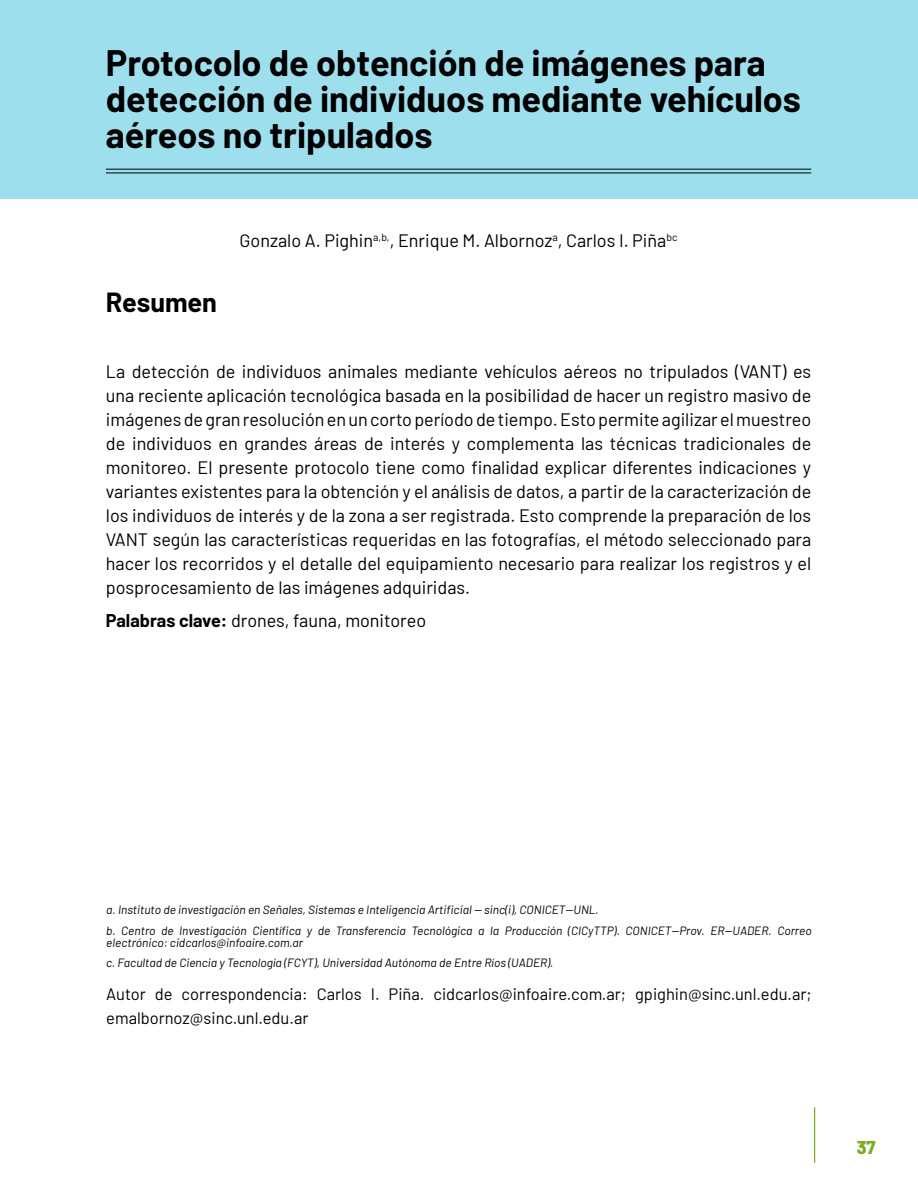
<style>
.page{position:relative;width:918px;height:1188px;background:#fff}
.page>*{position:absolute;margin:0;border:0;box-sizing:border-box;transform-origin:0 0}
.t1{font:700 36px/36px "Barlow";color:#000}
.t2{font:700 27px "Barlow";color:#000}
.t3{font:18px/24px "Barlow";color:#000;text-align:justify}
.t4{font:700 18px "Barlow";color:#7aad21}
.t5{font:16.5px/24px "Barlow";color:#000}
.t6{font:italic 12px/20.5px "Barlow";color:#000}
.s1{font-weight:700}
</style>
<div class="page">
<hr style="left:814px;top:1108px;width:1px;height:55px;background:#7aad21">
<div style="left:0;top:0;width:918px;height:199px;background:#9edfed"></div>
<hr style="left:106px;top:169px;width:705px;height:1px;background:#000">
<hr style="left:106px;top:173px;width:705px;height:1px;background:#000">
<h1 class="t1" style="left:106px;top:42px;width:697px">Protocolo de obtención de imágenes para detección de individuos mediante vehículos aéreos no tripulados</h1>
<h2 class="t2" style="left:106px;top:282px;width:113px">Resumen</h2>
<p class="t3" style="left:240px;top:227px;width:439px">Gonzalo A. Pighin<sup>a,b,</sup>, Enrique M. Albornoz<sup>a</sup>, Carlos I. Piña<sup>bc</sup></p>
<p class="t3" style="left:106px;top:358px;width:707px">La detección de individuos animales mediante vehículos aéreos no tripulados (VANT) es una reciente aplicación tecnológica basada en la posibilidad de hacer un registro masivo de imágenes de gran resolución en un corto período de tiempo. Esto permite agilizar el muestreo de individuos en grandes áreas de interés y complementa las técnicas tradicionales de monitoreo. El presente protocolo tiene como finalidad explicar diferentes indicaciones y variantes existentes para la obtención y el análisis de datos, a partir de la caracterización de los individuos de interés y de la zona a ser registrada. Esto comprende la preparación de los VANT según las características requeridas en las fotografías, el método seleccionado para hacer los recorridos y el detalle del equipamiento necesario para realizar los registros y el posprocesamiento de las imágenes adquiridas.</p>
<p class="t3" style="left:106px;top:607px;width:322px"><span class="s1">Palabras clave:</span> drones, fauna, monitoreo</p>
<p class="t6" style="left:106px;top:899px;width:707px">a. Instituto de investigación en Señales, Sistemas e Inteligencia Artificial — sinc(i), CONICET—UNL.<br>b. Centro de Investigación Científica y de Transferencia Tecnológica a la Producción (CICyTTP). CONICET—Prov. ER—UADER. Correo</p>
<p class="t6" style="left:106px;top:931px;width:449px">electrónico: cidcarlos@infoaire.com.ar<br>c. Facultad de Ciencia y Tecnología (FCYT), Universidad Autónoma de Entre Ríos (UADER).</p>
<p class="t5" style="left:106px;top:981px;width:707px">Autor de correspondencia: Carlos I. Piña. cidcarlos@infoaire.com.ar; gpighin@sinc.unl.edu.ar; emalbornoz@sinc.unl.edu.ar</p>
<p class="t4" style="left:857px;top:1135px;width:20px">37</p>
</div>
